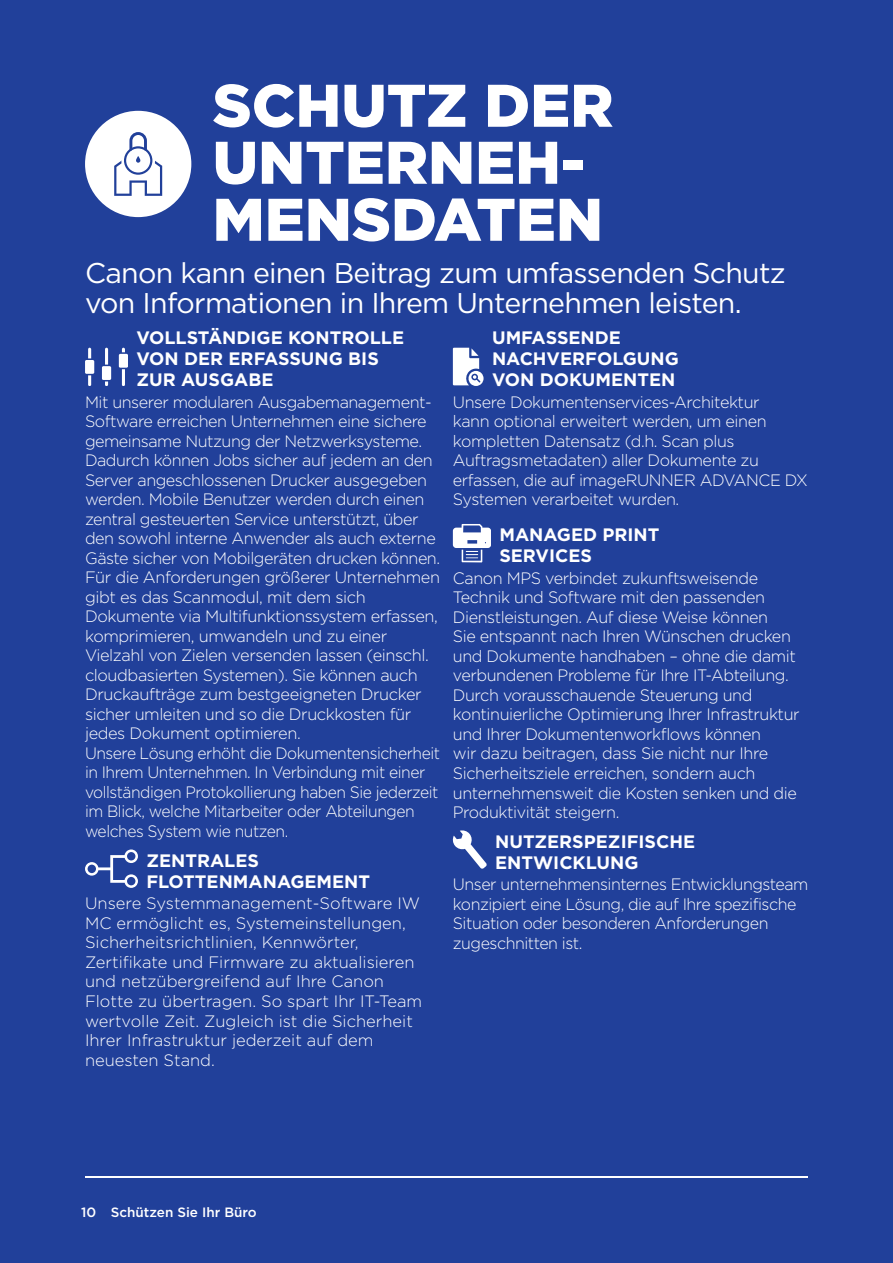
<style>
.page{position:relative;width:893px;height:1263px;background:#21409a}
.page>*{position:absolute;margin:0;border:0;box-sizing:border-box;transform-origin:0 0}
.t1{font:900 60px/57px "Gotham";color:#fff}
.t2{font:28.5px/30px "Gotham";letter-spacing:-.025em;color:#fff}
.t3{font:700 18px/21px "Gotham";color:#fff}
.t4{font:300 16.5px/19.5px "Gotham";letter-spacing:-.025em;color:#fff}
.t5{font:300 16.5px/19.5px "Gotham";color:#fff}
.t6{font:500 13.5px "Gotham";color:#fff}
</style>
<div class="page">
<hr style="left:85px;top:1176px;width:723px;height:2px;background:#fff">
<svg style="left:85px;top:348px;width:43px;height:38px"></svg>
<svg style="left:453px;top:348px;width:31px;height:38px"></svg>
<svg style="left:85px;top:849px;width:53px;height:39px"></svg>
<div style="left:85px;top:111px;width:106px;height:106px;background:#fff;border-radius:50%"></div>
<svg style="left:114px;top:132px;width:48px;height:64px"></svg>
<svg style="left:453px;top:524px;width:38px;height:38px"></svg>
<svg style="left:452px;top:830px;width:35px;height:39px"></svg>
<h1 class="t1" style="left:213px;top:76px;width:402px">SCHUTZ DER<br>UNTERNEH-<br>MENSDATEN</h1>
<h2 class="t2" style="left:85px;top:257px;width:702px">Canon kann einen Beitrag zum umfassenden Schutz von Informationen in Ihrem Unternehmen leisten.</h2>
<p class="t3" style="left:136px;top:327px;width:269px">VOLLSTÄNDIGE KONTROLLE<br>VON DER ERFASSUNG BIS<br>ZUR AUSGABE</p>
<p class="t3" style="left:492px;top:327px;width:188px">UMFASSENDE<br>NACHVERFOLGUNG<br>VON DOKUMENTEN</p>
<p class="t4" style="left:85px;top:392px;width:357px">Mit unserer modularen Ausgabemanagement-Software erreichen Unternehmen eine sichere gemeinsame Nutzung der Netzwerksysteme.<br>Dadurch können Jobs sicher auf jedem an den Server angeschlossenen Drucker ausgegeben werden. Mobile Benutzer werden durch einen zentral gesteuerten Service unterstützt, über den sowohl interne Anwender als auch externe Gäste sicher von Mobilgeräten drucken können.<br>Für die Anforderungen größerer Unternehmen gibt es das Scanmodul, mit dem sich Dokumente via Multifunktionssystem erfassen, komprimieren, umwandeln und zu einer Vielzahl von Zielen versenden lassen (einschl. cloudbasierten Systemen). Sie können auch Druckaufträge zum bestgeeigneten Drucker sicher umleiten und so die Druckkosten für jedes Dokument optimieren.<br>Unsere Lösung erhöht die Dokumentensicherheit in Ihrem Unternehmen. In Verbindung mit einer vollständigen Protokollierung haben Sie jederzeit im Blick, welche Mitarbeiter oder Abteilungen welches System wie nutzen.</p>
<p class="t4" style="left:453px;top:392px;width:357px">Unsere Dokumentenservices-Architektur<br>kann optional erweitert werden, um einen kompletten Datensatz (d.h. Scan plus Auftragsmetadaten) aller Dokumente zu erfassen, die auf imageRUNNER ADVANCE DX Systemen verarbeitet wurden.</p>
<p class="t3" style="left:499px;top:524px;width:162px">MANAGED PRINT<br>SERVICES</p>
<p class="t4" style="left:453px;top:568px;width:348px">Canon MPS verbindet zukunftsweisende Technik und Software mit den passenden Dienstleistungen. Auf diese Weise können<br>Sie entspannt nach Ihren Wünschen drucken und Dokumente handhaben – ohne die damit verbundenen Probleme für Ihre IT-Abteilung.<br>Durch vorausschauende Steuerung und kontinuierliche Optimierung Ihrer Infrastruktur und Ihrer Dokumentenworkflows können<br>wir dazu beitragen, dass Sie nicht nur Ihre Sicherheitsziele erreichen, sondern auch unternehmensweit die Kosten senken und die Produktivität steigern.</p>
<p class="t3" style="left:495px;top:831px;width:201px">NUTZERSPEZIFISCHE<br>ENTWICKLUNG</p>
<p class="t3" style="left:146px;top:850px;width:225px">ZENTRALES<br>FLOTTENMANAGEMENT</p>
<p class="t4" style="left:453px;top:874px;width:357px">Unser unternehmensinternes Entwicklungsteam konzipiert eine Lösung, die auf Ihre spezifische Situation oder besonderen Anforderungen zugeschnitten ist.</p>
<p class="t5" style="left:85px;top:893px;width:339px">Unsere Systemmanagement-Software IW MC ermöglicht es, Systemeinstellungen, Sicherheitsrichtlinien, Kennwörter, Zertifikate und Firmware zu aktualisieren und netzübergreifend auf Ihre Canon Flotte zu übertragen. So spart Ihr IT-Team wertvolle Zeit. Zugleich ist die Sicherheit Ihrer Infrastruktur jederzeit auf dem neuesten Stand.</p>
<p class="t6" style="left:81px;top:1203px;width:177px">10 Schützen Sie Ihr Büro</p>
</div>
